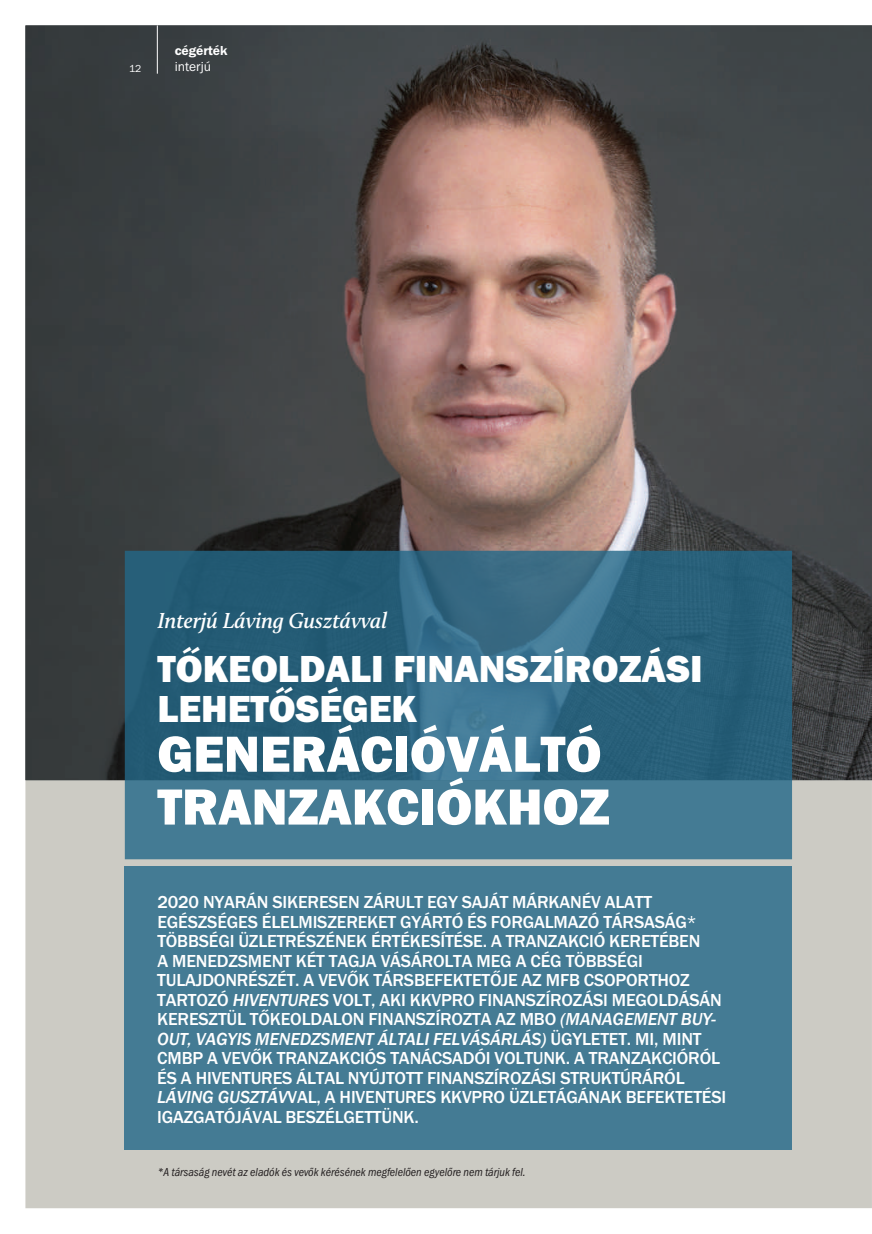
<style>
.page{position:relative;width:872px;height:1234px;background:#fff}
.page>*{position:absolute;margin:0;border:0;box-sizing:border-box;transform-origin:0 0}
.t1{font:52.5px/52.8px "Franklin Got Itc TEE Heavy";color:#fff}
.t2{font:39px/39.2px "Franklin Got Itc TEE Heavy";color:#fff}
.t3{font:italic 600 22.5px "Calluna";letter-spacing:-.005em;color:#fff}
.t4{font:18px/19.5px "Franklin Got Itc TEE Medium";letter-spacing:-.01em;color:#fff}
.t5{font:13.5px "Franklin Got Itc TEE Demi";color:#fff}
.t6{font:13.5px "Franklin Got Itc TEE Book";color:#fff}
.t7{font:italic 12px "Franklin Got Itc TEE Book Condensed";color:#231f20}
.t8{font:10.5px "Franklin Got Itc TEE Book";color:#fff}
.s1{font-style:italic}
</style>
<div class="page">
<hr style="left:871px;top:25px;width:1px;height:1183px;background:#cccbc4">
<div style="left:25px;top:25px;width:847px;height:1182px;background:#cccbc4"></div>
<img style="left:25px;top:25px;width:847px;height:755px">
<svg style="left:125px;top:550px;width:667px;height:309px;background:#316882"></svg>
<div style="left:125px;top:865px;width:667px;height:283px;background:#447b94"></div>
<hr style="left:157px;top:25px;width:1px;height:49px;background:#fff">
<p class="t8" style="left:129px;top:65px;width:14px">12</p>
<p class="t5" style="left:175px;top:46px;width:54px">cégérték</p>
<p class="t6" style="left:175px;top:62px;width:38px">interjú</p>
<p class="t3" style="left:157px;top:611px;width:231px">Interjú Láving Gusztávval</p>
<h2 class="t2" style="left:157px;top:653px;width:546px">TŐKEOLDALI FINANSZÍROZÁSI<br>LEHETŐSÉGEK</h2>
<h1 class="t1" style="left:157px;top:733px;width:454px">GENERÁCIÓVÁLTÓ<br>TRANZAKCIÓKHOZ</h1>
<p class="t4" style="left:157px;top:894px;width:570px">2020 NYARÁN SIKERESEN ZÁRULT EGY SAJÁT MÁRKANÉV ALATT EGÉSZSÉGES ÉLELMISZEREKET GYÁRTÓ ÉS FORGALMAZÓ TÁRSASÁG* TÖBBSÉGI ÜZLETRÉSZÉNEK ÉRTÉKESÍTÉSE. A TRANZAKCIÓ KERETÉBEN<br>A MENEDZSMENT KÉT TAGJA VÁSÁROLTA MEG A CÉG TÖBBSÉGI TULAJDONRÉSZÉT. A VEVŐK TÁRSBEFEKTETŐJE AZ MFB CSOPORTHOZ TARTOZÓ <span class="s1">HIVENTURES</span> VOLT, AKI KKVPRO FINANSZÍROZÁSI MEGOLDÁSÁN KERESZTÜL TŐKEOLDALON FINANSZÍROZTA AZ MBO <span class="s1">(MANAGEMENT BUY-OUT, VAGYIS MENEDZSMENT ÁLTALI FELVÁSÁRLÁS)</span> ÜGYLETET. MI, MINT CMBP A VEVŐK TRANZAKCIÓS TANÁCSADÓI VOLTUNK. A TRANZAKCIÓRÓL ÉS A HIVENTURES ÁLTAL NYÚJTOTT FINANSZÍROZÁSI STRUKTÚRÁRÓL <span class="s1">LÁVING GUSZTÁV</span>VAL, A HIVENTURES KKVPRO ÜZLETÁGÁNAK BEFEKTETÉSI IGAZGATÓJÁVAL BESZÉLGETTÜNK.</p>
<p class="t7" style="left:157px;top:1167px;width:370px">*A társaság nevét az eladók és vevők kérésének megfelelően egyelőre nem tárjuk fel.</p>
</div>
